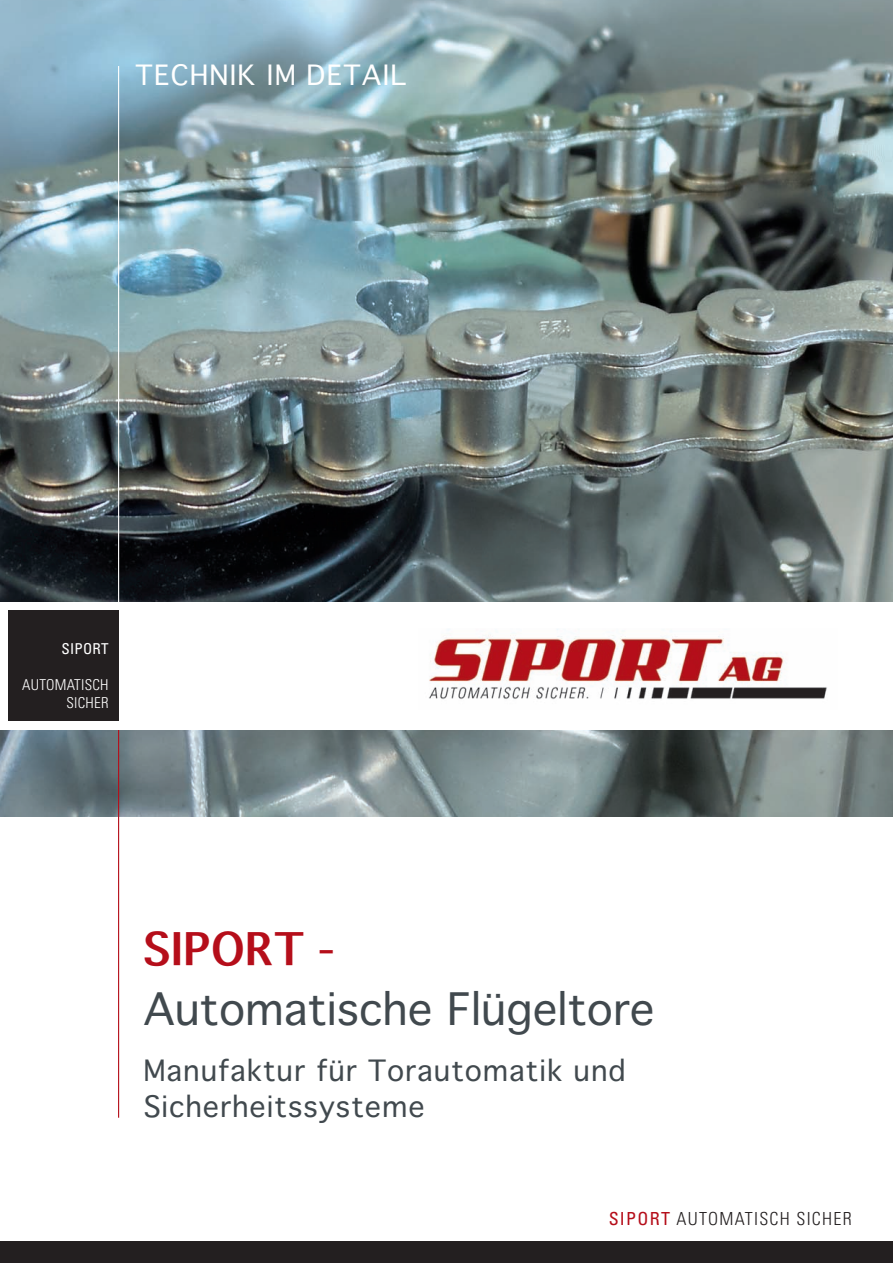
<style>
.page{position:relative;width:893px;height:1263px;background:#fff}
.page>*{position:absolute;margin:0;border:0;box-sizing:border-box;transform-origin:0 0}
.t1{font:43.2px/60px "Thonburi";color:#41494e}
.t2{font:28.35px/36px "Thonburi";letter-spacing:.035em;color:#41494e}
.t3{font:27px "Thonburi";letter-spacing:.045em;color:#fff}
.t4{font:300 condensed 18px "Univers";letter-spacing:.07em;color:#231f20}
.t5{font:300 condensed 15px/18px "Univers";letter-spacing:.015em;color:#fff;text-align:right}
.t6{font:condensed 15px "Univers";letter-spacing:.015em;color:#fff}
.s1{font-weight:700;color:#b50e1a}
.s2{color:#b50e1a}
.s3{font-weight:400;color:#b50e1a}
</style>
<div class="page">
<img style="left:0;top:0;width:893px;height:816px">
<hr style="left:118px;top:712px;width:1px;height:406px;background:#b50e1a">
<div style="left:0;top:1242px;width:893px;height:21px;background:#231f20"></div>
<div style="left:0;top:602px;width:893px;height:127px;background:#fff"></div>
<img style="left:429px;top:629px;width:398px;height:71px">
<hr style="left:118px;top:66px;width:1px;height:542px;background:#fff">
<div style="left:9px;top:611px;width:110px;height:110px;background:#231f20"></div>
<p class="t3" style="left:136px;top:64px;width:272px">TECHNIK IM DETAIL</p>
<p class="t6" style="left:62px;top:643px;width:48px">SIPORT</p>
<p class="t5" style="left:22px;top:677px;width:88px">AUTOMATISCH<br>SICHER</p>
<h1 class="t1" style="left:143px;top:922px;width:513px"><span class="s1">SIPORT</span> <span class="s2">-<br></span>Automatische Flügeltore</h1>
<p class="t2" style="left:143px;top:1055px;width:484px">Manufaktur für Torautomatik und<br>Sicherheitssysteme</p>
<p class="t4" style="left:609px;top:1212px;width:245px"><span class="s3">SIPORT</span> AUTOMATISCH SICHER</p>
</div>
